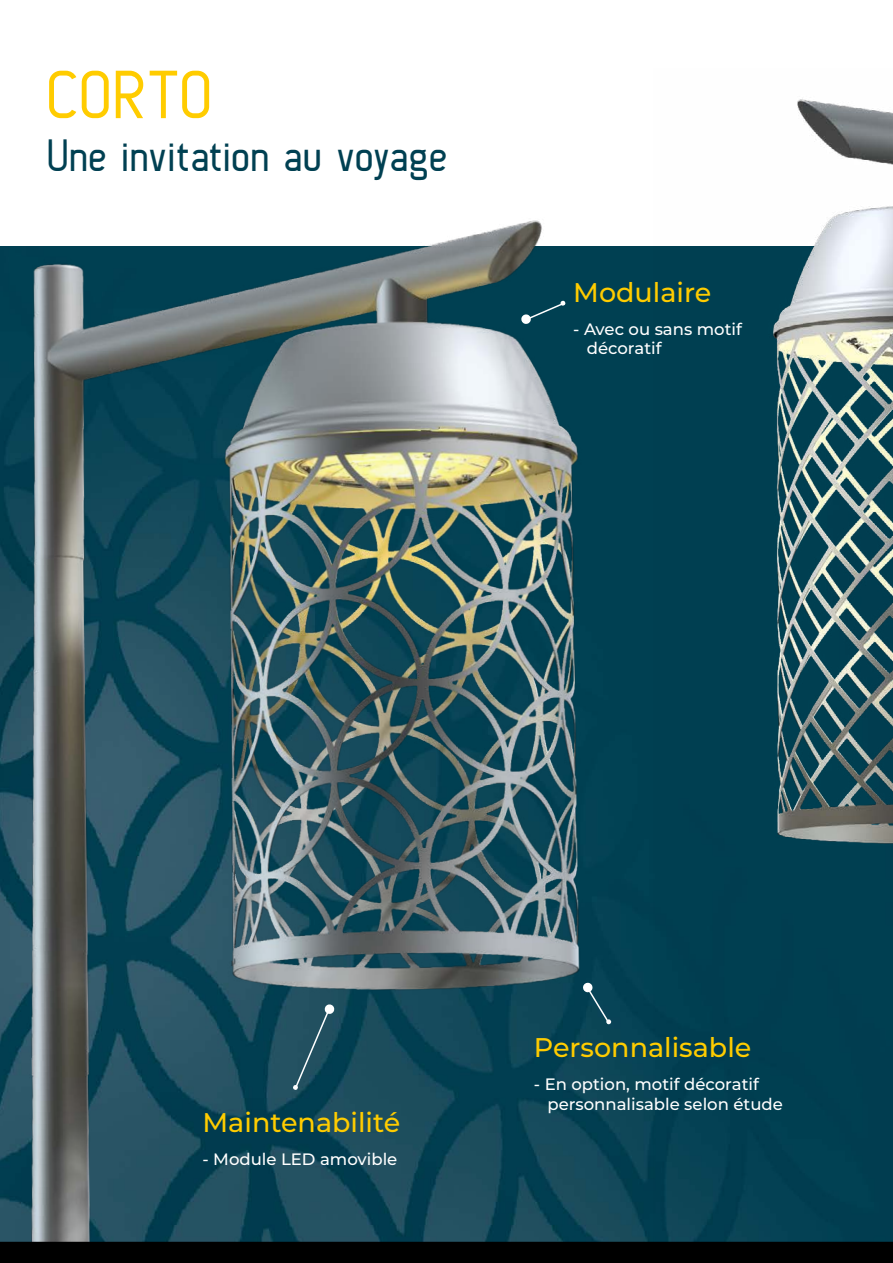
<style>
.page{position:relative;width:893px;height:1263px;background:#fff}
.page>*{position:absolute;margin:0;border:0;box-sizing:border-box;transform-origin:0 0}
.t1{font:67.5px "Anson";letter-spacing:.01em;color:#fc0}
.t2{font:45px "Anson";color:#004052}
.t3{font:500 27px "Montserrat";color:#fc0}
.t4{font:500 16.5px/19.8px "Montserrat";color:#fff}
</style>
<div class="page">
<img style="left:684px;top:99px;width:209px;height:1099px">
<img style="left:0;top:220px;width:684px;height:978px">
<svg style="left:583px;top:982px;width:28px;height:43px"></svg>
<svg style="left:521px;top:300px;width:45px;height:25px"></svg>
<svg style="left:293px;top:1004px;width:42px;height:86px;background:#285666"></svg>
<svg style="left:0;top:1198px;width:893px;height:65px;background:#11333e"></svg>
<h1 class="t1" style="left:47px;top:57px;width:166px">CORTO</h1>
<h2 class="t2" style="left:47px;top:130px;width:402px">Une invitation au voyage</h2>
<h3 class="t3" style="left:573px;top:273px;width:140px">Modulaire</h3>
<p class="t4" style="left:587px;top:318px;width:157px;text-indent:-13px">- Avec ou sans motif décoratif</p>
<h3 class="t3" style="left:203px;top:1103px;width:199px">Maintenabilité</h3>
<p class="t4" style="left:203px;top:1148px;width:196px">- Module LED amovible</p>
<h3 class="t3" style="left:534px;top:1029px;width:219px">Personnalisable</h3>
<p class="t4" style="left:547px;top:1074px;width:237px;text-indent:-13px">- En option, motif décoratif personnalisable selon étude</p>
</div>
